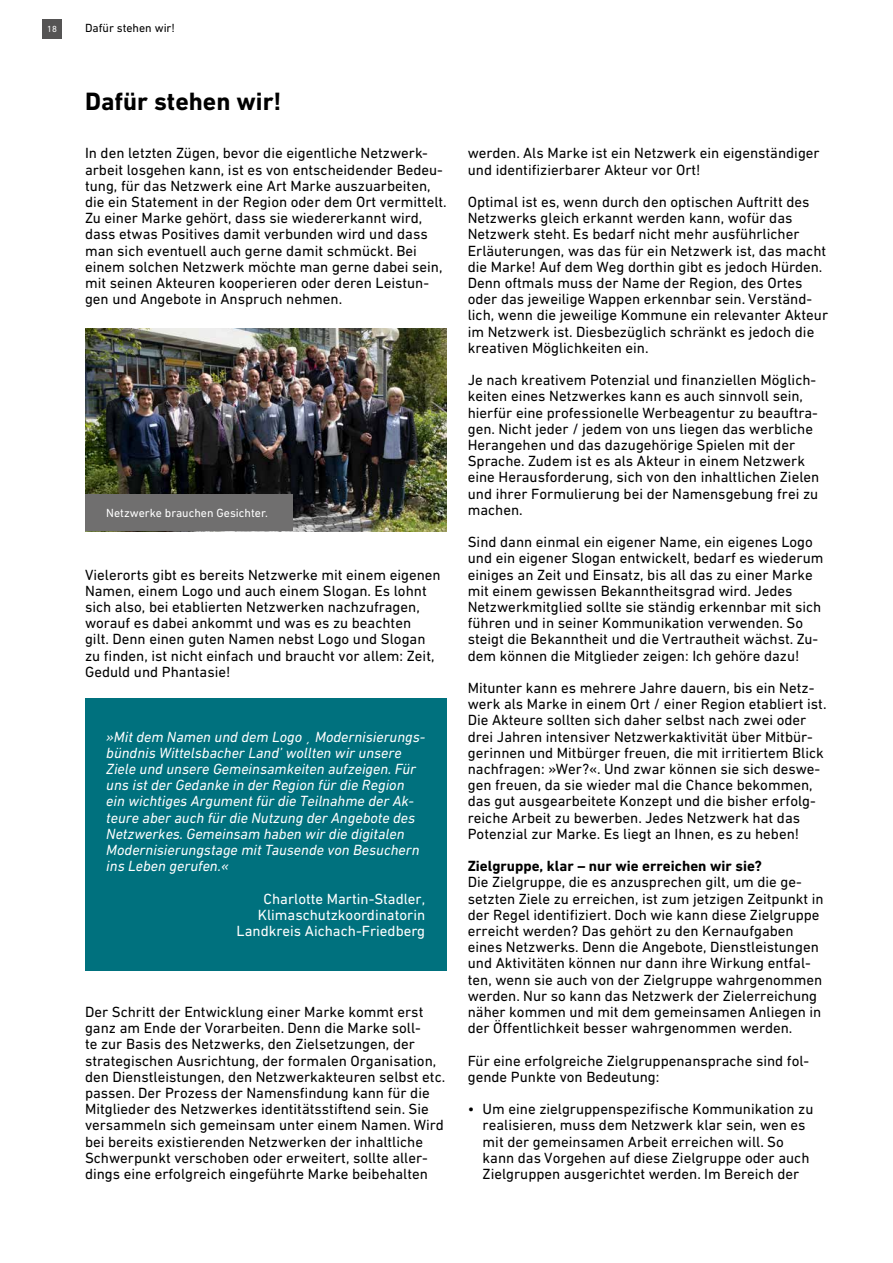
<style>
.page{position:relative;width:893px;height:1263px;background:#fff}
.page>*{position:absolute;margin:0;border:0;box-sizing:border-box;transform-origin:0 0}
.Überschrift_17pt_sch{font:700 25.5px "DIN Next W1 G";color:#000}
.Text_10pt_schwarz{font:15px/16.2px "DIN Next W1 G";color:#000}
.Text_10pt_schwarz-2{font:italic 15px/16.2px "DIN Next W1 G";color:#fff}
.Text_10pt_schwarz-3{font:15px/16.2px "DIN Next W1 G";color:#fff;text-align:right}
.Überschrift_10pt_sch{font:700 15px "DIN Next W1 G";color:#000}
.t1{font:12px "DIN Next W1 G";color:#fff}
.t2{font:12px "DIN Next W1 G";color:#000}
.t3{font:9px "DIN Next W1 G";color:#fff}
</style>
<div class="page">
<img style="left:85px;top:328px;width:361px;height:203px">
<div style="left:85px;top:495px;width:208px;height:36px;background:#706f6f"></div>
<div style="left:85px;top:699px;width:361px;height:272px;background:#00717e"></div>
<div style="left:43px;top:19px;width:19px;height:20px;background:#555454"></div>
<p class="t3" style="left:47px;top:24px;width:11px">18</p>
<p class="t2" style="left:85px;top:21px;width:91px">Dafür stehen wir!</p>
<p class="Überschrift_17pt_sch" style="left:85px;top:86px;width:198px">Dafür stehen wir!</p>
<p class="Text_10pt_schwarz" style="left:85px;top:145px;width:363px">In den letzten Zügen, bevor die eigentliche Netzwerk&shy;arbeit losgehen kann, ist es von entscheidender Bedeu&shy;tung, für das Netzwerk eine Art Marke auszuarbeiten, die ein Statement in der Region oder dem Ort vermittelt.<br>Zu einer Marke gehört, dass sie wiedererkannt wird, dass etwas Positives damit verbunden wird und dass man sich eventuell auch gerne damit schmückt. Bei einem solchen Netzwerk möchte man gerne dabei sein, mit seinen Akteuren kooperieren oder deren Leistun&shy;gen und Angebote in Anspruch nehmen.</p>
<p class="t1" style="left:106px;top:506px;width:163px">Netzwerke brauchen Gesichter.</p>
<p class="Text_10pt_schwarz" style="left:85px;top:566px;width:357px">Vielerorts gibt es bereits Netzwerke mit einem eigenen Namen, einem Logo und auch einem Slogan. Es lohnt sich also, bei etablierten Netzwerken nachzufragen, worauf es dabei ankommt und was es zu beachten<br>gilt. Denn einen guten Namen nebst Logo und Slogan zu finden, ist nicht einfach und braucht vor allem: Zeit, Geduld und Phantasie!</p>
<p class="Text_10pt_schwarz-2" style="left:106px;top:728px;width:320px">»Mit dem Namen und dem Logo ¸ Modernisierungs&shy;bündnis Wittelsbacher Land’ wollten wir unsere Ziele und unsere Gemeinsamkeiten aufzeigen. Für uns ist der Gedanke in der Region für die Region ein wichtiges Argument für die Teilnahme der Ak&shy;teure aber auch für die Nutzung der Angebote des Netzwerkes. Gemeinsam haben wir die digitalen Modernisierungstage mit Tausende von Besuchern ins Leben gerufen.«</p>
<p class="Text_10pt_schwarz-3" style="left:237px;top:890px;width:190px">Charlotte Martin-Stadler,<br>Klimaschutzkoordinatorin<br>Landkreis Aichach-Friedberg</p>
<p class="Text_10pt_schwarz" style="left:85px;top:1004px;width:362px">Der Schritt der Entwicklung einer Marke kommt erst ganz am Ende der Vorarbeiten. Denn die Marke soll-<br>te zur Basis des Netzwerks, den Zielsetzungen, der strategischen Ausrichtung, der formalen Organisation, den Dienstleistungen, den Netzwerkakteuren selbst etc. passen. Der Prozess der Namensfindung kann für die Mitglieder des Netzwerkes identitätsstiftend sein. Sie versammeln sich gemeinsam unter einem Namen. Wird bei bereits existierenden Netzwerken der inhaltliche Schwerpunkt verschoben oder erweitert, sollte aller&shy;dings eine erfolgreich eingeführte Marke beibehalten</p>
<p class="Text_10pt_schwarz" style="left:468px;top:145px;width:354px">werden. Als Marke ist ein Netzwerk ein eigenständiger und identifizierbarer Akteur vor Ort!</p>
<p class="Text_10pt_schwarz" style="left:468px;top:194px;width:362px">Optimal ist es, wenn durch den optischen Auftritt des Netzwerks gleich erkannt werden kann, wofür das Netzwerk steht. Es bedarf nicht mehr ausführlicher Erläuterungen, was das für ein Netzwerk ist, das macht die Marke! Auf dem Weg dorthin gibt es jedoch Hürden.<br>Denn oftmals muss der Name der Region, des Ortes oder das jeweilige Wappen erkennbar sein. Verständ&shy;lich, wenn die jeweilige Kommune ein relevanter Akteur im Netzwerk ist. Diesbezüglich schränkt es jedoch die kreativen Möglichkeiten ein.</p>
<p class="Text_10pt_schwarz" style="left:468px;top:372px;width:353px">Je nach kreativem Potenzial und finanziellen Möglich&shy;keiten eines Netzwerkes kann es auch sinnvoll sein, hierfür eine professionelle Werbeagentur zu beauftra&shy;gen. Nicht jeder / jedem von uns liegen das werbliche Herangehen und das dazugehörige Spielen mit der Sprache. Zudem ist es als Akteur in einem Netzwerk eine Herausforderung, sich von den inhaltlichen Zielen und ihrer Formulierung bei der Namensgebung frei zu machen.</p>
<p class="Text_10pt_schwarz" style="left:468px;top:534px;width:357px">Sind dann einmal ein eigener Name, ein eigenes Logo und ein eigener Slogan entwickelt, bedarf es wiederum einiges an Zeit und Einsatz, bis all das zu einer Marke mit einem gewissen Bekanntheitsgrad wird. Jedes Netzwerkmitglied sollte sie ständig erkennbar mit sich führen und in seiner Kommunikation verwenden. So steigt die Bekanntheit und die Vertrautheit wächst. Zu&shy;dem können die Mitglieder zeigen: Ich gehöre dazu!</p>
<p class="Text_10pt_schwarz" style="left:468px;top:680px;width:360px">Mitunter kann es mehrere Jahre dauern, bis ein Netz&shy;werk als Marke in einem Ort / einer Region etabliert ist.<br>Die Akteure sollten sich daher selbst nach zwei oder drei Jahren intensiver Netzwerkaktivität über Mitbür&shy;gerinnen und Mitbürger freuen, die mit irritiertem Blick nachfragen: »Wer?«. Und zwar können sie sich deswe&shy;gen freuen, da sie wieder mal die Chance bekommen, das gut ausgearbeitete Konzept und die bisher erfolg&shy;reiche Arbeit zu bewerben. Jedes Netzwerk hat das Potenzial zur Marke. Es liegt an Ihnen, es zu heben!</p>
<h1 class="Überschrift_10pt_sch" style="left:468px;top:857px;width:296px">Zielgruppe, klar – nur wie erreichen wir sie?</h1>
<p class="Text_10pt_schwarz" style="left:468px;top:874px;width:358px">Die Zielgruppe, die es anzusprechen gilt, um die ge&shy;setzten Ziele zu erreichen, ist zum jetzigen Zeitpunkt in der Regel identifiziert. Doch wie kann diese Zielgruppe erreicht werden? Das gehört zu den Kernaufgaben eines Netzwerks. Denn die Angebote, Dienstleistungen und Aktivitäten können nur dann ihre Wirkung entfal&shy;ten, wenn sie auch von der Zielgruppe wahrgenommen werden. Nur so kann das Netzwerk der Zielerreichung näher kommen und mit dem gemeinsamen Anliegen in der Öffentlichkeit besser wahrgenommen werden.</p>
<p class="Text_10pt_schwarz" style="left:468px;top:1052px;width:343px">Für eine erfolgreiche Zielgruppenansprache sind fol&shy;gende Punkte von Bedeutung:</p>
<p class="Text_10pt_schwarz" style="left:483px;top:1101px;width:332px;text-indent:-15px">• Um eine zielgruppenspezifische Kommunikation zu realisieren, muss dem Netzwerk klar sein, wen es mit der gemeinsamen Arbeit erreichen will. So kann das Vorgehen auf diese Zielgruppe oder auch Zielgruppen ausgerichtet werden. Im Bereich der</p>
</div>
